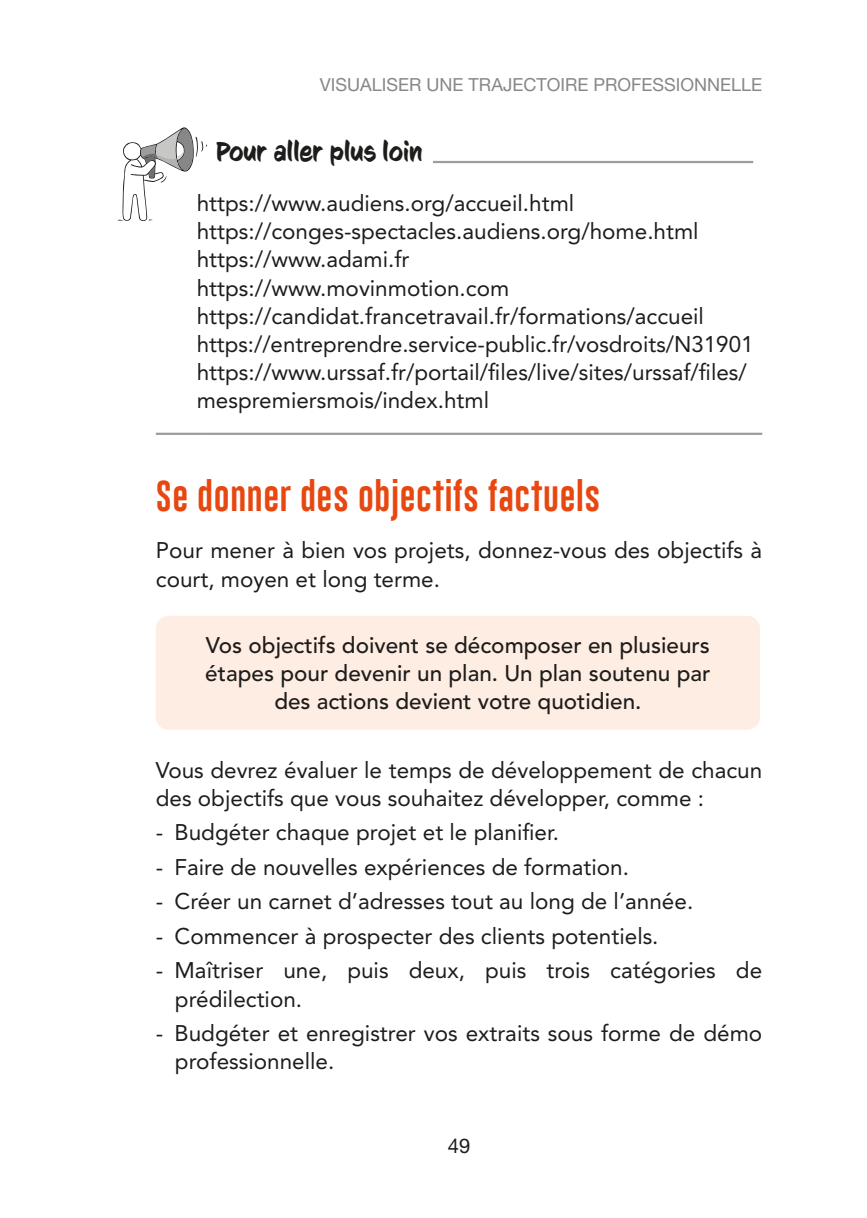
<style>
.page{position:relative;width:867px;height:1218px;background:#fff}
.page>*{position:absolute;margin:0;border:0;box-sizing:border-box;transform-origin:0 0}
._02_soustitre_TITRE_1{font:31.5px "Gobold Lowplus";letter-spacing:.02em;color:#e84710}
.POUR_ALLER___LOIN{font:27px "CC Sign Language";color:#1d1d1b}
.TEXTE_normal_av_puce_espace_av{font:22.5px/28.1px "Avenir LT Std";color:#1d1d1b}
.LISTE_niv1_sans_dernière{font:22.5px/28.1px "Avenir LT Std";color:#1d1d1b}
.CONSEIL_texte{font:500 22.5px/28.1px "Avenir LT Std";color:#1d1d1b;text-align:center}
.TEXTE_courant{font:22.5px/28.1px "Avenir LT Std";color:#1d1d1b}
.t1{font:20.25px "Helvetica Neue LT Std";color:#1d1d1b}
.t2{font:18px "Helvetica Neue LT Std";color:#878787}
</style>
<div class="page">
<hr style="left:156px;top:432px;width:51px;height:3px;background:#9d9d9d">
<hr style="left:207px;top:432px;width:555px;height:3px;background:#9d9d9d">
<hr style="left:433px;top:161px;width:320px;height:2px;background:#9d9d9d">
<svg style="left:117px;top:127px;width:90px;height:94px"></svg>
<div style="left:156px;top:615px;width:603px;height:114px;background:#feede3;border-radius:13px"></div>
<p class="t2" style="left:320px;top:74px;width:443px">VISUALISER UNE TRAJECTOIRE PROFESSIONNELLE</p>
<p class="POUR_ALLER___LOIN" style="left:216px;top:137px;width:208px">Pour aller plus loin</p>
<p class="LISTE_niv1_sans_dernière" style="left:197px;top:189px;width:379px">https://www.audiens.org/accueil.html</p>
<p class="LISTE_niv1_sans_dernière" style="left:197px;top:217px;width:503px">https://conges-spectacles.audiens.org/home.html</p>
<p class="LISTE_niv1_sans_dernière" style="left:197px;top:246px;width:214px">https://www.adami.fr</p>
<p class="LISTE_niv1_sans_dernière" style="left:197px;top:274px;width:314px">https://www.movinmotion.com</p>
<p class="LISTE_niv1_sans_dernière" style="left:197px;top:302px;width:508px">https://candidat.francetravail.fr/formations/accueil</p>
<p class="LISTE_niv1_sans_dernière" style="left:197px;top:330px;width:558px">https://entreprendre.service-public.fr/vosdroits/N31901</p>
<p class="LISTE_niv1_sans_dernière" style="left:197px;top:358px;width:551px">https://www.urssaf.fr/portail/files/live/sites/urssaf/files/ mespremiersmois/index.html</p>
<p class="_02_soustitre_TITRE_1" style="left:156px;top:476px;width:446px">Se donner des objectifs factuels</p>
<p class="TEXTE_courant" style="left:156px;top:536px;width:607px">Pour mener à bien vos projets, donnez-vous des objectifs à court, moyen et long terme.</p>
<p class="CONSEIL_texte" style="left:205px;top:631px;width:506px">Vos objectifs doivent se décomposer en plusieurs étapes pour devenir un plan. Un plan soutenu par des actions devient votre quotidien.</p>
<p class="TEXTE_normal_av_puce_espace_av" style="left:156px;top:755px;width:607px">Vous devrez évaluer le temps de développement de chacun des objectifs que vous souhaitez développer, comme :</p>
<p class="TEXTE_normal_av_puce_espace_av" style="left:156px;top:818px;width:405px">- Budgéter chaque projet et le planifier.</p>
<p class="TEXTE_normal_av_puce_espace_av" style="left:156px;top:852px;width:474px">- Faire de nouvelles expériences de formation.</p>
<p class="TEXTE_normal_av_puce_espace_av" style="left:156px;top:887px;width:539px">- Créer un carnet d’adresses tout au long de l’année.</p>
<p class="TEXTE_normal_av_puce_espace_av" style="left:156px;top:921px;width:504px">- Commencer à prospecter des clients potentiels.</p>
<p class="TEXTE_normal_av_puce_espace_av" style="left:175px;top:956px;width:588px;text-indent:-19px">- Maîtriser une, puis deux, puis trois catégories de prédilection.</p>
<p class="TEXTE_normal_av_puce_espace_av" style="left:175px;top:1019px;width:588px;text-indent:-19px">- Budgéter et enregistrer vos extraits sous forme de démo professionnelle.</p>
<p class="t1" style="left:447px;top:1132px;width:24px">49</p>
</div>
